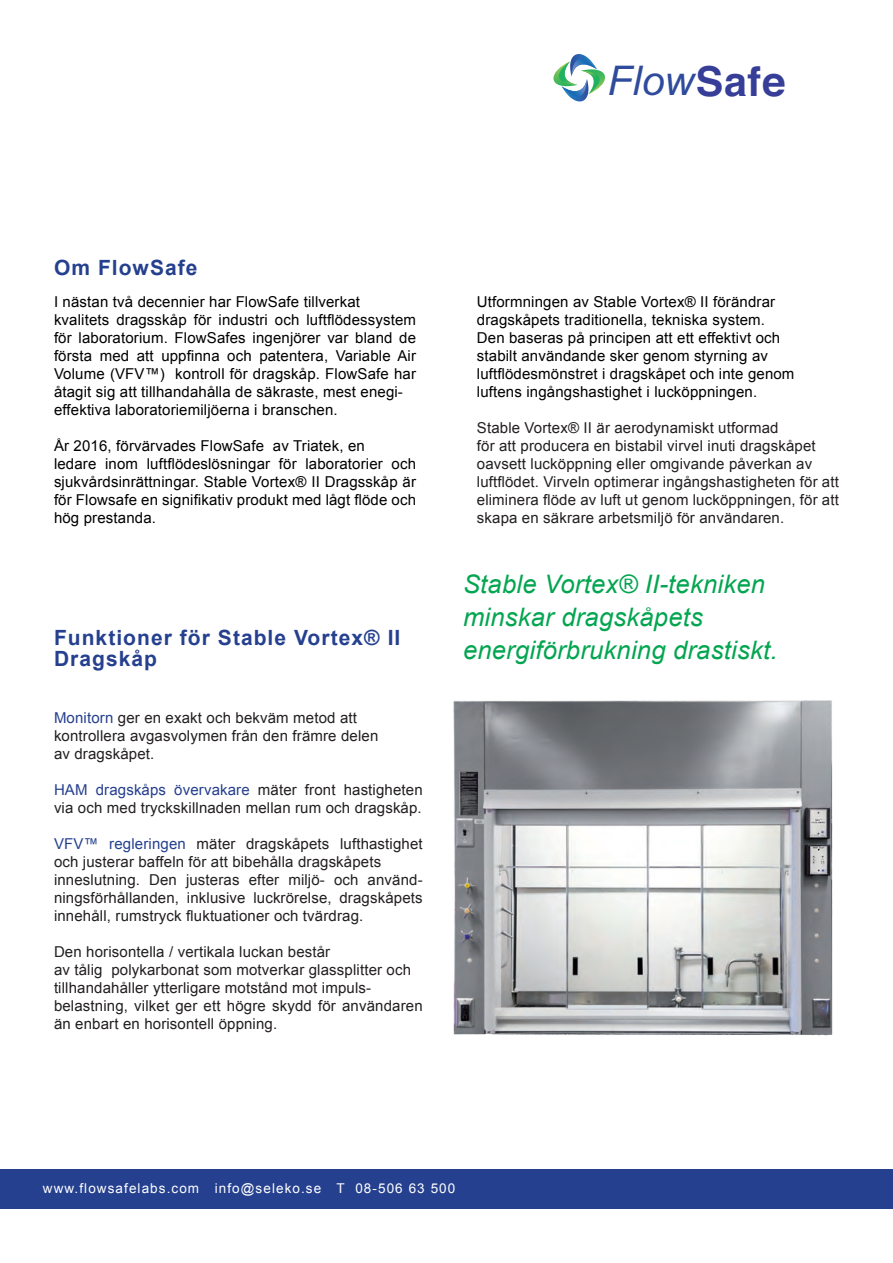
<style>
.page{position:relative;width:893px;height:1263px;background:#fff}
.page>*{position:absolute;margin:0;border:0;box-sizing:border-box;transform-origin:0 0}
.t1{font:italic 40.95px "Arial";color:#2f4b9c}
.t2{font:italic 25.5px "Arial";letter-spacing:.01em;color:#03a550}
.t3{font:700 21px/21px "Arial";letter-spacing:.05em;color:#25408f}
.t4{font:15px/18px "Arial";letter-spacing:.01em;color:#231f20}
.t5{font:15px/18px "Arial";letter-spacing:.01em;color:#000;text-align:justify}
.t6{font:13.5px "Arial";letter-spacing:.08em;color:#fff}
.s1{font-family:"Helvetica";font-weight:700;font-style:normal;color:#363e98}
.s2{color:#253f8e}
.s3{color:#25408f}
</style>
<div class="page">
<div style="left:0;top:1169px;width:893px;height:39px;background:#25408f"></div>
<svg style="left:553px;top:54px;width:52px;height:48px"></svg>
<img style="left:453px;top:700px;width:380px;height:336px">
<p class="t1" style="left:608px;top:54px;width:179px">Flow<span class="s1">Safe</span></p>
<p class="t3" style="left:54px;top:257px;width:145px">Om FlowSafe</p>
<p class="t5" style="left:54px;top:293px;width:308px">I nästan två decennier har FlowSafe tillverkat</p>
<p class="t5" style="left:54px;top:311px;width:364px">kvalitets dragsskåp för industri och luftflödessystem för laboratorium. FlowSafes ingenjörer var bland de första med att uppfinna och patentera, Variable Air Volume (VFV™) kontroll för dragskåp. FlowSafe har åtagit sig att tillhandahålla de säkraste, mest enegi-</p>
<p class="t5" style="left:54px;top:401px;width:285px">effektiva laboratoriemiljöerna i branschen.</p>
<p class="t5" style="left:54px;top:437px;width:312px">År 2016, förvärvades FlowSafe av Triatek, en</p>
<p class="t5" style="left:54px;top:455px;width:364px">ledare inom luftflödeslösningar för laboratorier och sjukvårdsinrättningar. Stable Vortex® II Dragsskåp är för Flowsafe en signifikativ produkt med lågt flöde och hög prestanda.</p>
<p class="t3" style="left:54px;top:627px;width:348px">Funktioner för Stable Vortex® II<br>Dragskåp</p>
<p class="t4" style="left:54px;top:708px;width:304px"><span class="s2">Monitorn</span> ger en exakt och bekväm metod att</p>
<p class="t4" style="left:54px;top:726px;width:326px">kontrollera avgasvolymen från den främre delen</p>
<p class="t4" style="left:54px;top:744px;width:102px">av dragskåpet.</p>
<p class="t4" style="left:54px;top:780px;width:370px"><span class="s2">HAM dragskåps övervakare</span> mäter front hastigheten via och med tryckskillnaden mellan rum och dragskåp.</p>
<p class="t4" style="left:54px;top:834px;width:370px"><span class="s3">VFV™ regleringen</span> mäter dragskåpets lufthastighet och justerar baffeln för att bibehålla dragskåpets</p>
<p class="t4" style="left:54px;top:870px;width:370px;text-align:justify">inneslutning. Den justeras efter miljö- och använd&shy;ningsförhållanden, inklusive luckrörelse, dragskåpets innehåll, rumstryck fluktuationer och tvärdrag.</p>
<p class="t4" style="left:54px;top:942px;width:278px">Den horisontella / vertikala luckan består</p>
<p class="t4" style="left:54px;top:960px;width:359px">av tålig polykarbonat som motverkar glassplitter och</p>
<p class="t4" style="left:54px;top:978px;width:319px">tillhandahåller ytterligare motstånd mot impuls-</p>
<p class="t4" style="left:54px;top:996px;width:370px">belastning, vilket ger ett högre skydd för användaren än enbart en horisontell öppning.</p>
<p class="t5" style="left:477px;top:293px;width:300px">Utformningen av Stable Vortex® II förändrar</p>
<p class="t5" style="left:477px;top:311px;width:290px">dragskåpets traditionella, tekniska system.</p>
<p class="t5" style="left:477px;top:329px;width:305px">Den baseras på principen att ett effektivt och</p>
<p class="t5" style="left:477px;top:347px;width:293px">stabilt användande sker genom styrning av</p>
<p class="t5" style="left:477px;top:365px;width:319px">luftflödesmönstret i dragskåpet och inte genom</p>
<p class="t5" style="left:477px;top:383px;width:282px">luftens ingångshastighet i lucköppningen.</p>
<p class="t4" style="left:477px;top:419px;width:303px">Stable Vortex® II är aerodynamiskt utformad</p>
<p class="t4" style="left:477px;top:437px;width:340px">för att producera en bistabil virvel inuti dragskåpet</p>
<p class="t4" style="left:477px;top:455px;width:337px">oavsett lucköppning eller omgivande påverkan av</p>
<p class="t4" style="left:477px;top:473px;width:364px;text-align:justify">luftflödet. Virveln optimerar ingångshastigheten för att eliminera flöde av luft ut genom lucköppningen, för att skapa en säkrare arbetsmiljö för användaren.</p>
<p class="t2" style="left:463px;top:567px;width:304px">Stable Vortex® II-tekniken</p>
<p class="t2" style="left:463px;top:600px;width:241px">minskar dragskåpets</p>
<p class="t2" style="left:463px;top:633px;width:316px">energiförbrukning drastiskt.</p>
<p class="t6" style="left:43px;top:1180px;width:414px">www.flowsafelabs.com info@seleko.se T 08-506 63 500</p>
</div>
